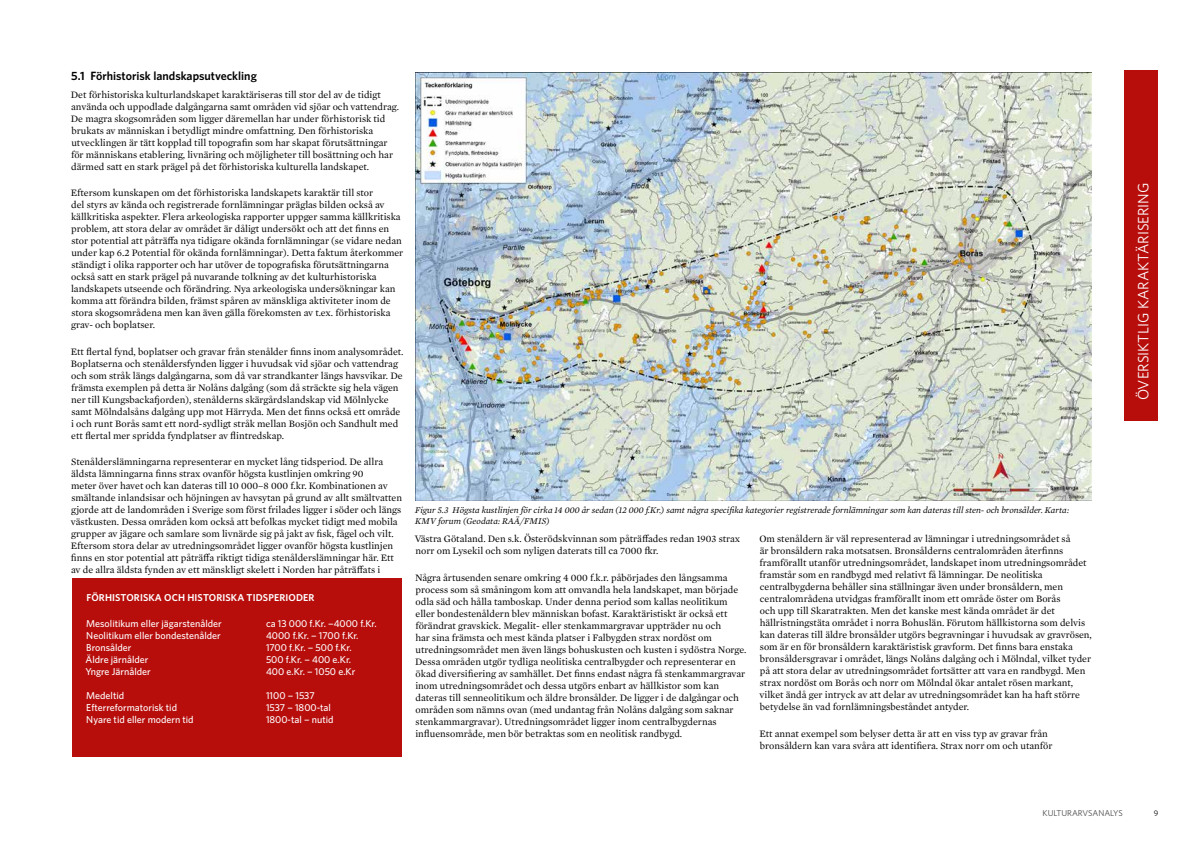
<style>
.page{position:relative;width:1191px;height:842px;background:#fff}
.page>*{position:absolute;margin:0;border:0;box-sizing:border-box;transform-origin:0 0}
.t1{font:15px "A Whitney";color:#fff}
.t2{font:600 12px "A Whitney";color:#000}
.t3{font:10px/12px "Mercury Text G1";color:#000}
.t4{font:500 10px "A Whitney";color:#fff}
.t5{font:600 10px "A Whitney";letter-spacing:.015em;color:#fff}
.t6{font:italic 9px/10.8px "Mercury Text G1";color:#000}
.t7{font:8.5px "A Whitney";color:#4a4a49}
.t8{font:8px "A Whitney";color:#000}
</style>
<div class="page">
<div style="left:72px;top:578px;width:329px;height:179px;background:#b70e0c"></div>
<img style="left:415px;top:72px;width:676px;height:428px">
<div style="left:1124px;top:71px;width:33px;height:350px;background:#b70e0c"></div>
<p class="t2" style="left:71px;top:70px;width:187px">5.1 Förhistorisk landskapsutveckling</p>
<p class="t3" style="left:71px;top:88px;width:330px">Det förhistoriska kulturlandskapet karaktäriseras till stor del av de tidigt använda och uppodlade dalgångarna samt områden vid sjöar och vattendrag.<br>De magra skogsområden som ligger däremellan har under förhistorisk tid brukats av människan i betydligt mindre omfattning. Den förhistoriska utvecklingen är tätt kopplad till topografin som har skapat förutsättningar för människans etablering, livnäring och möjligheter till bosättning och har därmed satt en stark prägel på det förhistoriska kulturella landskapet.</p>
<p class="t3" style="left:71px;top:186px;width:334px">Eftersom kunskapen om det förhistoriska landskapets karaktär till stor<br>del styrs av kända och registrerade fornlämningar präglas bilden också av källkritiska aspekter. Flera arkeologiska rapporter uppger samma källkritiska problem, att stora delar av området är dåligt undersökt och att det finns en stor potential att påträffa nya tidigare okända fornlämningar (se vidare nedan under kap 6.2 Potential för okända fornlämningar). Detta faktum återkommer ständigt i olika rapporter och har utöver de topografiska förutsättningarna också satt en stark prägel på nuvarande tolkning av det kulturhistoriska landskapets utseende och förändring. Nya arkeologiska undersökningar kan komma att förändra bilden, främst spåren av mänskliga aktiviteter inom de stora skogsområdena men kan även gälla förekomsten av t.ex. förhistoriska grav- och boplatser.</p>
<p class="t3" style="left:71px;top:345px;width:334px">Ett flertal fynd, boplatser och gravar från stenålder finns inom analysområdet.<br>Boplatserna och stenåldersfynden ligger i huvudsak vid sjöar och vattendrag och som stråk längs dalgångarna, som då var strandkanter längs havsvikar. De främsta exemplen på detta är Nolåns dalgång (som då sträckte sig hela vägen ner till Kungsbackafjorden), stenålderns skärgårdslandskap vid Mölnlycke samt Mölndalsåns dalgång upp mot Härryda. Men det finns också ett område i och runt Borås samt ett nord-sydligt stråk mellan Bosjön och Sandhult med ett flertal mer spridda fyndplatser av flintredskap.</p>
<p class="t3" style="left:71px;top:455px;width:332px">Stenålderslämningarna representerar en mycket lång tidsperiod. De allra äldsta lämningarna finns strax ovanför högsta kustlinjen omkring 90<br>meter över havet och kan dateras till 10 000–8 000 f.kr. Kombinationen av smältande inlandsisar och höjningen av havsytan på grund av allt smältvatten gjorde att de landområden i Sverige som först frilades ligger i söder och längs västkusten. Dessa områden kom också att befolkas mycket tidigt med mobila grupper av jägare och samlare som livnärde sig på jakt av fisk, fågel och vilt.<br>Eftersom stora delar av utredningsområdet ligger ovanför högsta kustlinjen finns en stor potential att påträffa riktigt tidiga stenålderslämningar här. Ett av de allra äldsta fynden av ett mänskligt skelett i Norden har påträffats i</p>
<p class="t5" style="left:86px;top:591px;width:229px">FÖRHISTORISKA OCH HISTORISKA TIDSPERIODER</p>
<p class="t4" style="left:86px;top:618px;width:137px">Mesolitikum eller jägarstenålder</p>
<p class="t4" style="left:266px;top:618px;width:112px">ca 13 000 f.Kr. –4000 f.Kr.</p>
<p class="t4" style="left:86px;top:630px;width:136px">Neolitikum eller bondestenålder</p>
<p class="t4" style="left:266px;top:630px;width:94px">4000 f.Kr. – 1700 f.Kr.</p>
<p class="t4" style="left:86px;top:642px;width:47px">Bronsålder</p>
<p class="t4" style="left:266px;top:642px;width:87px">1700 f.Kr. – 500 f.Kr.</p>
<p class="t4" style="left:86px;top:654px;width:64px">Äldre järnålder</p>
<p class="t4" style="left:266px;top:654px;width:87px">500 f.Kr. – 400 e.Kr.</p>
<p class="t4" style="left:85px;top:666px;width:67px">Yngre Järnålder</p>
<p class="t4" style="left:266px;top:666px;width:91px">400 e.Kr. – 1050 e.Kr</p>
<p class="t4" style="left:86px;top:690px;width:39px">Medeltid</p>
<p class="t4" style="left:266px;top:690px;width:50px">1100 – 1537</p>
<p class="t4" style="left:86px;top:702px;width:92px">Efterreformatorisk tid</p>
<p class="t4" style="left:266px;top:702px;width:67px">1537 – 1800-tal</p>
<p class="t4" style="left:86px;top:714px;width:109px">Nyare tid eller modern tid</p>
<p class="t4" style="left:266px;top:714px;width:69px">1800-tal – nutid</p>
<p class="t6" style="left:415px;top:504px;width:655px">Figur 5.3 Högsta kustlinjen för cirka 14 000 år sedan (12 000 f.Kr.) samt några specifika kategorier registrerade fornlämningar som kan dateras till sten- och bronsålder. Karta:<br>KMV forum (Geodata: RAÄ/FMIS)</p>
<p class="t3" style="left:415px;top:532px;width:327px">Västra Götaland. Den s.k. Österödskvinnan som påträffades redan 1903 strax norr om Lysekil och som nyligen daterats till ca 7000 fkr.</p>
<p class="t3" style="left:415px;top:571px;width:333px">Några årtusenden senare omkring 4 000 f.k.r. påbörjades den långsamma process som så småningom kom att omvandla hela landskapet, man började odla säd och hålla tamboskap. Under denna period som kallas neolitikum eller bondestenåldern blev människan bofast. Karaktäristiskt är också ett förändrat gravskick. Megalit- eller stenkammargravar uppträder nu och<br>har sina främsta och mest kända platser i Falbygden strax nordöst om utredningsområdet men även längs bohuskusten och kusten i sydöstra Norge.<br>Dessa områden utgör tydliga neolitiska centralbygder och representerar en ökad diversifiering av samhället. Det finns endast några få stenkammargravar inom utredningsområdet och dessa utgörs enbart av hällkistor som kan dateras till senneolitikum och äldre bronsålder. De ligger i de dalgångar och områden som nämns ovan (med undantag från Nolåns dalgång som saknar stenkammargravar). Utredningsområdet ligger inom centralbygdernas influensområde, men bör betraktas som en neolitisk randbygd.</p>
<p class="t3" style="left:759px;top:532px;width:334px">Om stenåldern är väl representerad av lämningar i utredningsområdet så<br>är bronsåldern raka motsatsen. Bronsålderns centralområden återfinns framförallt utanför utredningsområdet, landskapet inom utredningsområdet framstår som en randbygd med relativt få lämningar. De neolitiska centralbygderna behåller sina ställningar även under bronsåldern, men centralområdena utvidgas framförallt inom ett område öster om Borås<br>och upp till Skaratrakten. Men det kanske mest kända området är det hällristningstäta området i norra Bohuslän. Förutom hällkistorna som delvis kan dateras till äldre bronsålder utgörs begravningar i huvudsak av gravrösen, som är en för bronsåldern karaktäristisk gravform. Det finns bara enstaka bronsåldersgravar i området, längs Nolåns dalgång och i Mölndal, vilket tyder på att stora delar av utredningsområdet fortsätter att vara en randbygd. Men strax nordöst om Borås och norr om Mölndal ökar antalet rösen markant, vilket ändå ger intryck av att delar av utredningsområdet kan ha haft större betydelse än vad fornlämningsbeståndet antyder.</p>
<p class="t3" style="left:759px;top:727px;width:294px">Ett annat exempel som belyser detta är att en viss typ av gravar från bronsåldern kan vara svåra att identifiera. Strax norr om och utanför</p>
<h1 class="t1" style="left:1135px;top:400px;width:219px;rotate:-90deg">ÖVERSIKTLIG KARAKTÄRISERING</h1>
<h1 class="t1" style="left:1135px;top:400px;width:101px;rotate:-90deg">KAPITELNAMN</h1>
<p class="t7" style="left:1042px;top:808px;width:82px">KULTURARVSANALYS</p>
<p class="t8" style="left:1153px;top:809px;width:6px">9</p>
</div>
